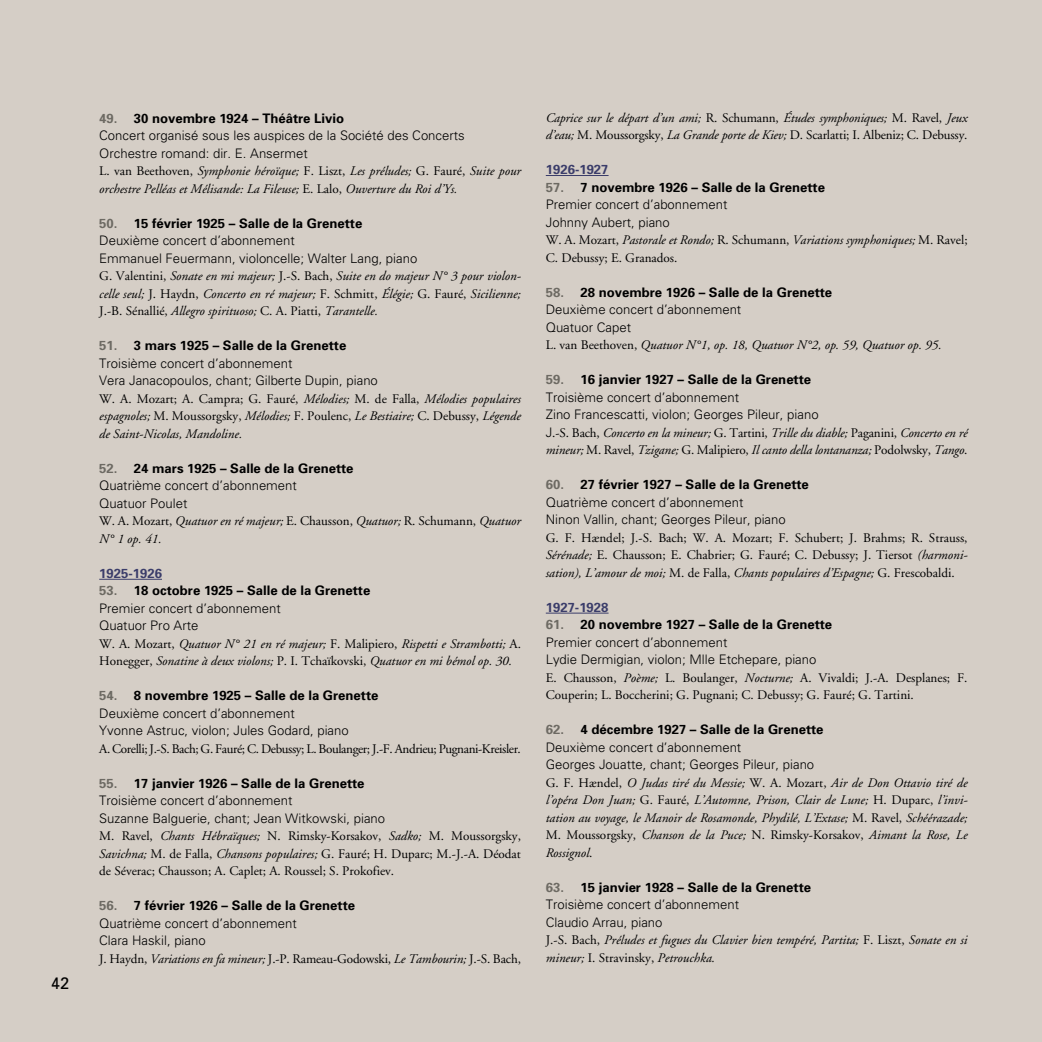
<style>
.page{position:relative;width:1042px;height:1042px;background:#d5cec6}
.page>*{position:absolute;margin:0;border:0;box-sizing:border-box;transform-origin:0 0}
.t1{font:16.62px "Univers";color:#000}
.t2{font:italic 13.12px/17.5px "Adobe Garamond";color:#000}
.t3{font:300 13.12px/17.5px "Univers";color:#000}
.t4{font:13.12px/17.5px "Adobe Garamond";color:#000;text-align:justify}
.t5{font:13.12px "Adobe Garamond";letter-spacing:-.03em;color:#000}
.t6{font:700 13.12px "Univers";color:#3b3d6a}
.s1{font-weight:700;color:#6d6a63}
.s2{font-weight:700}
.s3{font-style:normal}
.s4{font-style:italic}
.s5{font-family:"Univers";font-weight:300;font-style:normal}
</style>
<div class="page">
<hr style="left:99px;top:579px;width:63px;height:1px;background:#3b3d6a">
<hr style="left:546px;top:175px;width:62px;height:1px;background:#3b3d6a">
<hr style="left:546px;top:613px;width:62px;height:1px;background:#3b3d6a">
<p class="t1" style="left:51px;top:973px;width:20px">42</p>
<p class="t3" style="left:99px;top:109px;width:367px"><span class="s1">49.</span> <span class="s2">30 novembre 1924 – Théâtre Livio<br></span>Concert organisé sous les auspices de la Société des Concerts<br>Orchestre romand: dir. E. Ansermet</p>
<p class="t2" style="left:99px;top:163px;width:423px"><span class="s3">L. van Beethoven,</span> Symphonie héroïque; <span class="s3">F. Liszt,</span> Les préludes; <span class="s3">G. Fauré,</span> Suite pour orchestre Pelléas et Mélisande: La Fileuse; <span class="s3">E. Lalo,</span> Ouverture du Roi d’Ys.</p>
<p class="t3" style="left:99px;top:214px;width:320px"><span class="s1">50.</span> <span class="s2">15 février 1925 – Salle de la Grenette<br></span>Deuxième concert d’abonnement<br>Emmanuel Feuermann, violoncelle; Walter Lang, piano</p>
<p class="t2" style="left:99px;top:268px;width:423px;text-align:justify"><span class="s3">G. Valentini,</span> Sonate en mi majeur; <span class="s3">J.-S. Bach,</span> Suite en do majeur N° 3 pour violon&shy;celle seul; <span class="s3">J. Haydn,</span> Concerto en ré majeur; <span class="s3">F. Schmitt,</span> Élégie; <span class="s3">G. Fauré,</span> Sicilienne; <span class="s3">J.-B. Sénallié,</span> Allegro spirituoso; <span class="s3">C. A. Piatti,</span> Tarantelle.</p>
<p class="t3" style="left:99px;top:337px;width:280px"><span class="s1">51.</span> <span class="s2">3 mars 1925 – Salle de la Grenette<br></span>Troisième concert d’abonnement<br>Vera Janacopoulos, chant; Gilberte Dupin, piano</p>
<p class="t2" style="left:99px;top:390px;width:423px;text-align:justify"><span class="s3">W. A. Mozart; A. Campra; G. Fauré,</span> Mélodies; <span class="s3">M. de Falla,</span> Mélodies populaires espagnoles; <span class="s3">M. Moussorgsky,</span> Mélodies; <span class="s3">F. Poulenc,</span> Le Bestiaire; <span class="s3">C. Debussy,</span> Légende de Saint-Nicolas, Mandoline.</p>
<p class="t3" style="left:99px;top:459px;width:256px"><span class="s1">52.</span> <span class="s2">24 mars 1925 – Salle de la Grenette<br></span>Quatrième concert d’abonnement<br>Quatuor Poulet</p>
<p class="t2" style="left:99px;top:513px;width:423px"><span class="s3">W. A. Mozart,</span> Quatuor en ré majeur; <span class="s3">E. Chausson,</span> Quatuor; <span class="s3">R. Schumann,</span> Quatuor<br>N° 1 op. 41.</p>
<p class="t6" style="left:99px;top:565px;width:64px">1925-1926</p>
<p class="t3" style="left:99px;top:582px;width:273px"><span class="s1">53.</span> <span class="s2">18 octobre 1925 – Salle de la Grenette<br></span>Premier concert d’abonnement<br>Quatuor Pro Arte</p>
<p class="t2" style="left:99px;top:635px;width:423px"><span class="s3">W. A. Mozart,</span> Quatuor N° 21 en ré majeur; <span class="s3">F. Malipiero,</span> Rispetti e Strambotti; <span class="s3">A.<br>Honegger,</span> Sonatine à deux violons; <span class="s3">P. I. Tchaïkovski,</span> Quatuor en mi bémol op. 30.</p>
<p class="t3" style="left:99px;top:687px;width:281px"><span class="s1">54.</span> <span class="s2">8 novembre 1925 – Salle de la Grenette<br></span>Deuxième concert d’abonnement<br>Yvonne Astruc, violon; Jules Godard, piano</p>
<p class="t5" style="left:99px;top:742px;width:423px">A. Corelli; J.-S. Bach; G. Fauré; C. Debussy; L. Boulanger; J.-F. Andrieu; Pugnani-Kreisler.</p>
<p class="t3" style="left:99px;top:774px;width:287px"><span class="s1">55.</span> <span class="s2">17 janvier 1926 – Salle de la Grenette<br></span>Troisième concert d’abonnement<br>Suzanne Balguerie, chant; Jean Witkowski, piano</p>
<p class="t4" style="left:99px;top:828px;width:423px">M. Ravel, <span class="s4">Chants Hébraïques;</span> N. Rimsky-Korsakov, <span class="s4">Sadko;</span> M. Moussorgsky, <span class="s4">Savichna;</span> M. de Falla, <span class="s4">Chansons populaires;</span> G. Fauré; H. Duparc; M.-J.-A. Déodat de Séverac; Chausson; A. Caplet; A. Roussel; S. Prokofiev.</p>
<p class="t3" style="left:99px;top:896px;width:257px"><span class="s1">56.</span> <span class="s2">7 février 1926 – Salle de la Grenette<br></span>Quatrième concert d’abonnement<br>Clara Haskil, piano</p>
<p class="t4" style="left:99px;top:950px;width:423px">J. Haydn, <span class="s4">Variations en fa mineur;</span> J.-P. Rameau-Godowski, <span class="s4">Le Tambourin;</span> J.-S. Bach,</p>
<p class="t2" style="left:546px;top:109px;width:423px">Caprice sur le départ d’un ami; <span class="s3">R. Schumann,</span> Études symphoniques; <span class="s3">M. Ravel,</span> Jeux d’eau; <span class="s3">M. Moussorgsky,</span> La Grande porte de Kiev; <span class="s3">D. Scarlatti; I. Albeniz; C. Debussy.</span></p>
<p class="t6" style="left:546px;top:161px;width:64px">1926-1927</p>
<p class="t3" style="left:546px;top:178px;width:281px"><span class="s1">57.</span> <span class="s2">7 novembre 1926 – Salle de la Grenette<br></span>Premier concert d’abonnement<br>Johnny Aubert, piano</p>
<p class="t4" style="left:546px;top:232px;width:423px">W. A. Mozart, <span class="s4">Pastorale et Rondo;</span> R. Schumann, <span class="s4">Variations symphoniques;</span> M. Ravel;<br>C. Debussy; E. Granados.</p>
<p class="t3" style="left:546px;top:283px;width:288px"><span class="s1">58.</span> <span class="s2">28 novembre 1926 – Salle de la Grenette<br></span>Deuxième concert d’abonnement<br>Quatuor Capet</p>
<p class="t2" style="left:546px;top:337px;width:397px"><span class="s3">L. van Beethoven,</span> Quatuor N°1, op. 18, Quatuor N°2, op. 59, Quatuor op. 95.</p>
<p class="t3" style="left:546px;top:370px;width:274px"><span class="s1">59.</span> <span class="s2">16 janvier 1927 – Salle de la Grenette<br></span>Troisième concert d’abonnement<br>Zino Francescatti, violon; Georges Pileur, piano</p>
<p class="t2" style="left:546px;top:424px;width:423px"><span class="s5">J</span><span class="s3">.-S. Bach,</span> Concerto en la mineur; <span class="s3">G. Tartini,</span> Trille du diable; <span class="s3">Paganini,</span> Concerto en ré mineur; <span class="s3">M. Ravel,</span> Tzigane; <span class="s3">G. Malipiero,</span> Il canto della lontananza; <span class="s3">Podolwsky,</span> Tango<span class="s3">.</span></p>
<p class="t3" style="left:546px;top:475px;width:265px"><span class="s1">60.</span> <span class="s2">27 février 1927 – Salle de la Grenette<br></span>Quatrième concert d’abonnement<br>Ninon Vallin, chant; Georges Pileur, piano</p>
<p class="t4" style="left:546px;top:529px;width:423px">G. F. Hændel; J.-S. Bach; W. A. Mozart; F. Schubert; J. Brahms; R. Strauss, <span class="s4">Sérénade;</span> E. Chausson; E. Chabrier; G. Fauré; C. Debussy; J. Tiersot <span class="s4">(harmoni&shy;sation), L’amour de moi;</span> M. de Falla, <span class="s4">Chants populaires d’Espagne;</span> G. Frescobaldi.</p>
<p class="t6" style="left:546px;top:599px;width:64px">1927-1928</p>
<p class="t3" style="left:546px;top:615px;width:288px"><span class="s1">61.</span> <span class="s2">20 novembre 1927 – Salle de la Grenette<br></span>Premier concert d’abonnement<br>Lydie Dermigian, violon; Mlle Etchepare, piano</p>
<p class="t4" style="left:546px;top:669px;width:423px">E. Chausson, <span class="s4">Poème;</span> L. Boulanger, <span class="s4">Nocturne;</span> A. Vivaldi; J.-A. Desplanes; F.<br>Couperin; L. Boccherini; G. Pugnani; C. Debussy; G. Fauré; G. Tartini.</p>
<p class="t3" style="left:546px;top:720px;width:279px"><span class="s1">62.</span> <span class="s2">4 décembre 1927 – Salle de la Grenette<br></span>Deuxième concert d’abonnement<br>Georges Jouatte, chant; Georges Pileur, piano</p>
<p class="t2" style="left:546px;top:774px;width:423px;text-align:justify"><span class="s3">G. F. Hændel,</span> O Judas tiré du Messie; <span class="s3">W. A. Mozart,</span> Air de Don Ottavio tiré de l’opéra Don Juan; <span class="s3">G. Fauré,</span> L’Automne, Prison, Clair de Lune; <span class="s3">H. Duparc,</span> l’invi&shy;tation au voyage, le Manoir de Rosamonde, Phydilé, L’Extase; <span class="s3">M. Ravel,</span> Schéérazade; <span class="s3">M. Moussorgsky,</span> Chanson de la Puce; <span class="s3">N. Rimsky-Korsakov,</span> Aimant la Rose, Le Rossignol<span class="s3">.</span></p>
<p class="t3" style="left:546px;top:878px;width:267px"><span class="s1">63.</span> <span class="s2">15 janvier 1928 – Salle de la Grenette<br></span>Troisième concert d’abonnement<br>Claudio Arrau, piano</p>
<p class="t2" style="left:546px;top:932px;width:423px"><span class="s3">J.-S. Bach,</span> Préludes et fugues du Clavier bien tempéré, Partita; <span class="s3">F. Liszt,</span> Sonate en si mineur; <span class="s3">I. Stravinsky,</span> Petrouchka.</p>
</div>
